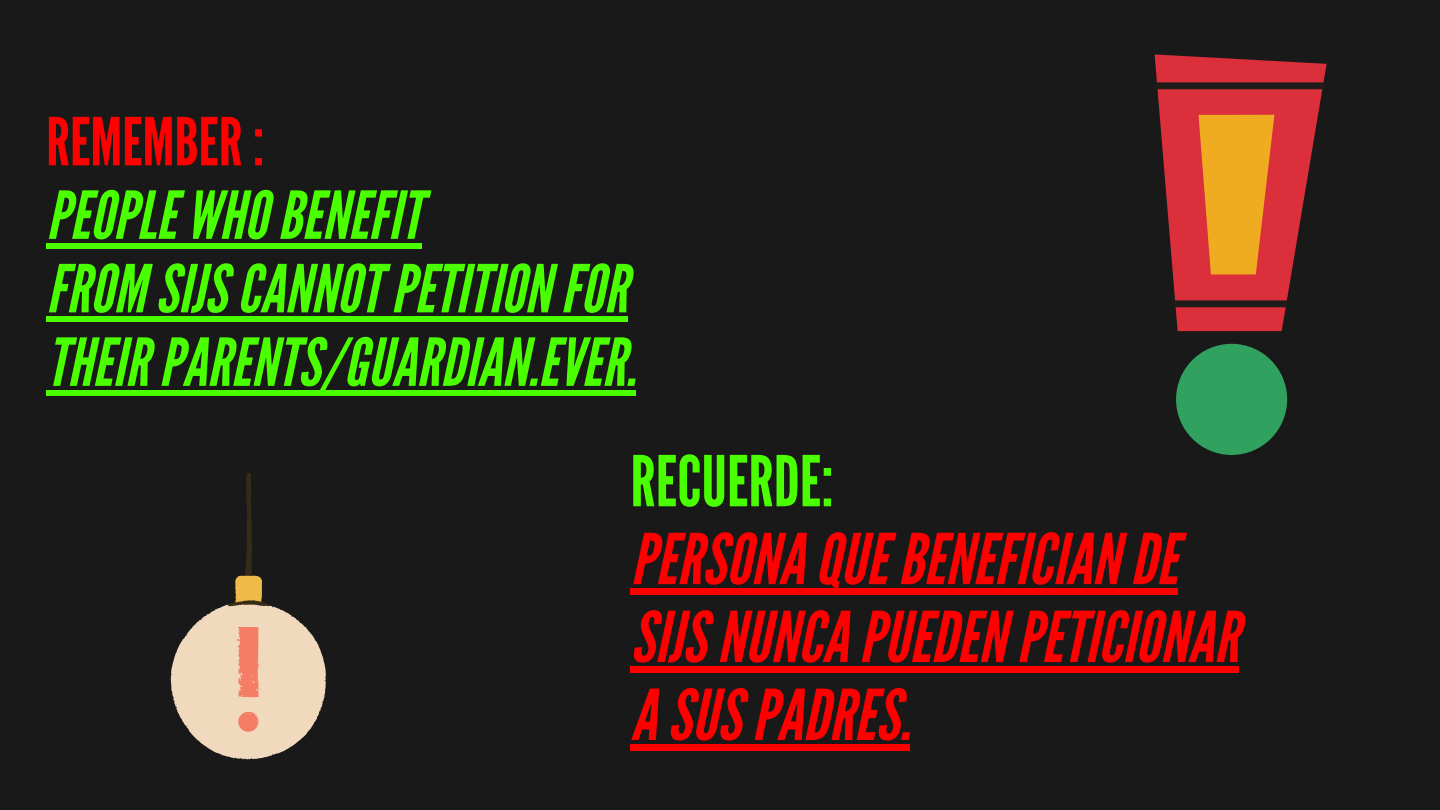
<style>
.page{position:relative;width:1440px;height:810px;background:#191919}
.page>*{position:absolute;margin:0;border:0;box-sizing:border-box;transform-origin:0 0}
.t1{font:italic 69.9px/77.9px "League Gothic";color:#ff0001}
.t2{font:69.9px "League Gothic";color:#4aff00}
.t3{font:italic 66px/73.5px "League Gothic";color:#4aff00}
.t4{font:66px "League Gothic";color:#ff0001}
</style>
<div class="page">
<div style="left:46px;top:243px;width:375px;height:6px;background:#4aff00"></div>
<div style="left:46px;top:316px;width:582px;height:6px;background:#4aff00"></div>
<div style="left:46px;top:390px;width:590px;height:6px;background:#4aff00"></div>
<div style="left:630px;top:588px;width:548px;height:7px;background:#ff0001"></div>
<div style="left:630px;top:666px;width:609px;height:6px;background:#ff0001"></div>
<div style="left:630px;top:744px;width:280px;height:6px;background:#ff0001"></div>
<svg style="left:1155px;top:54px;width:172px;height:277px;fill:#dc2f3c"></svg>
<div style="left:1176px;top:344px;width:111px;height:111px;background:#30a15e;border-radius:50%"></div>
<svg style="left:1155px;top:82px;width:171px;height:225px"></svg>
<svg style="left:171px;top:473px;width:155px;height:286px"></svg>
<p class="t4" style="left:46px;top:104px;width:220px">REMEMBER:</p>
<p class="t3" style="left:46px;top:180px;width:591px">PEOPLE WHOBENEFIT<br>FROM SIJSCANNOTPETITIONFOR<br>THEIRPARENTS/GUARDIAN.EVER.</p>
<p class="t2" style="left:630px;top:441px;width:205px">RECUERDE:</p>
<p class="t1" style="left:630px;top:522px;width:610px">PERSONAQUEBENEFICIANDE<br>SIJSNUNCAPUEDENPETICIONAR<br>ASUSPADRES.</p>
</div>
